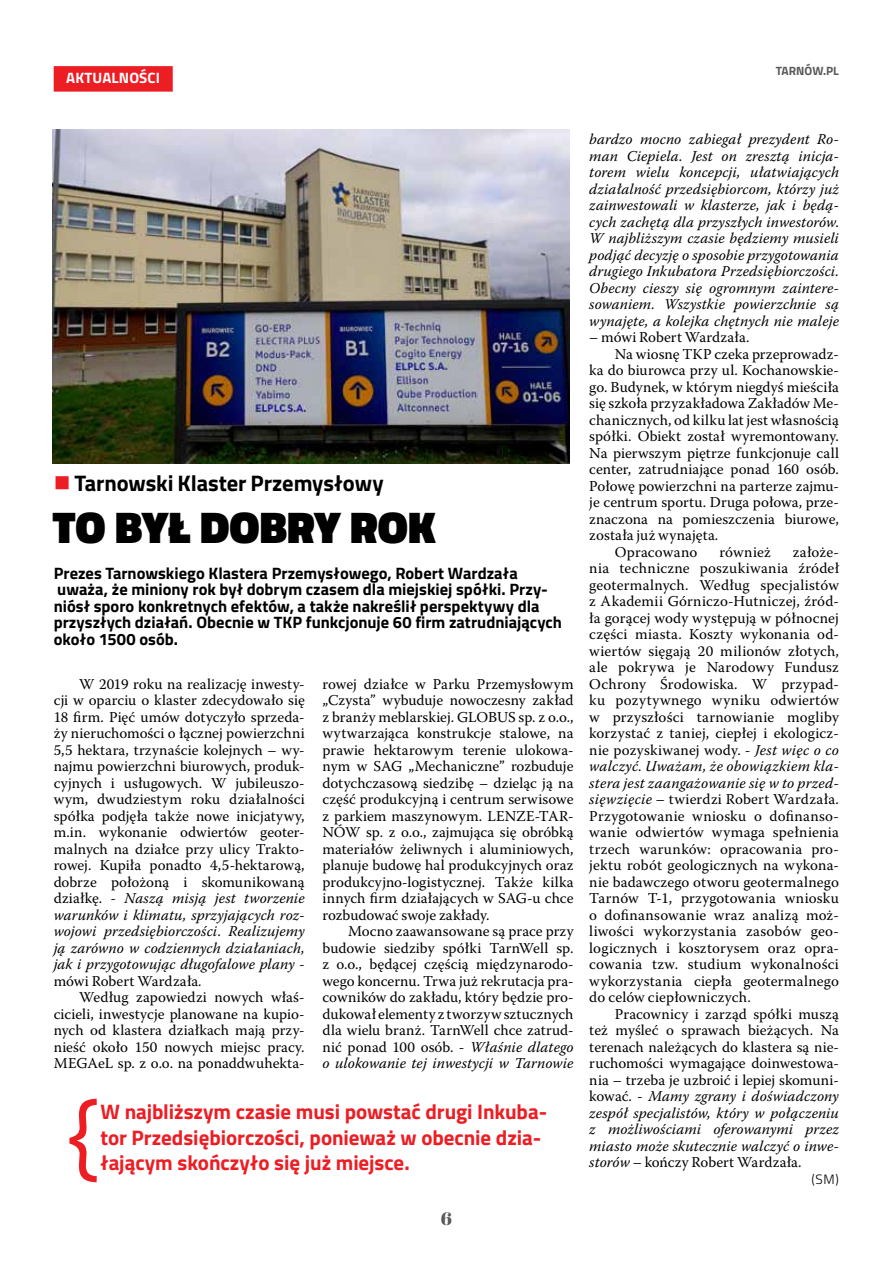
<style>
.page{position:relative;width:893px;height:1263px;background:#fff}
.page>*{position:absolute;margin:0;border:0;box-sizing:border-box;transform-origin:0 0}
.t1{font:94.65px "Titillium";color:#ed1d24}
.t2{font:900 45px "Titillium";color:#000}
.t3{font:700 22.5px "Titillium";letter-spacing:-.005em;color:#000}
.t4{font:700 21px/25.5px "Titillium";letter-spacing:-.005em;color:#ed1d24}
.t5{font:18px "Abril Fatface";color:#58595b}
.t6{font:700 16.5px/16.5px "Titillium";color:#000}
.t7{font:15px/16.5px "Warnock Pro";letter-spacing:.005em;color:#000;text-align:justify}
.t8{font:italic 15px/16.5px "Warnock Pro";letter-spacing:.01em;color:#000;text-align:justify}
.t9{font:700 15px "Titillium";letter-spacing:.01em;color:#fff}
.t10{font:300 13.5px "Titillium";color:#000}
.t11{font:700 12px "Titillium";color:#58595b}
.s1{color:#ed1d24}
.s2{font-style:italic}
.s3{font-style:normal}
</style>
<div class="page">
<div style="left:54px;top:66px;width:119px;height:26px;background:#ed1d24"></div>
<img style="left:52px;top:130px;width:518px;height:333px">
<p class="t9" style="left:66px;top:66px;width:95px">AKTUALNOŚCI</p>
<p class="t11" style="left:776px;top:62px;width:65px">TARNÓW.PL</p>
<h3 class="t3" style="left:54px;top:466px;width:331px"><span class="s1">■</span> Tarnowski Klaster Przemysłowy</h3>
<h2 class="t2" style="left:52px;top:494px;width:384px">TO BYŁ DOBRY ROK</h2>
<p class="t6" style="left:54px;top:564px;width:510px">Prezes Tarnowskiego Klastera Przemysłowego, Robert Wardzała uważa, że miniony rok był dobrym czasem dla miejskiej spółki. Przy&shy;niósł sporo konkretnych efektów, a także nakreślił perspektywy dla przyszłych działań. Obecnie w TKP funkcjonuje 60 firm zatrudniających około 1500 osób.</p>
<p class="t7" style="left:54px;top:675px;width:253px;text-indent:26px">W 2019 roku na realizację inwesty&shy;cji w oparciu o klaster zdecydowało się 18 firm. Pięć umów dotyczyło sprzeda&shy;ży nieruchomości o łącznej powierzchni 5,5 hektara, trzynaście kolejnych – wy&shy;najmu powierzchni biurowych, produk&shy;cyjnych i usługowych. W jubileuszo&shy;wym, dwudziestym roku działalności spółka podjęła także nowe inicjatywy, m.in. wykonanie odwiertów geoter&shy;malnych na działce przy ulicy Trakto&shy;rowej. Kupiła ponadto 4,5-hektarową, dobrze położoną i skomunikowaną działkę. <span class="s2">- Naszą misją jest tworzenie warunków i klimatu, sprzyjających roz&shy;wojowi przedsiębiorczości</span>. <span class="s2">Realizujemy ją zarówno w codziennych działaniach, jak i przygotowując długofalowe plany - </span>mówi Robert Wardzała<span class="s2">.</span></p>
<p class="t7" style="left:54px;top:989px;width:253px;text-indent:26px">Według zapowiedzi nowych właś&shy;cicieli, inwestycje planowane na kupio&shy;nych od klastera działkach mają przy&shy;nieść około 150 nowych miejsc pracy.<br>MEGAeL sp. z o.o. na ponaddwuhekta-</p>
<p class="t7" style="left:322px;top:675px;width:253px">rowej działce w Parku Przemysłowym „Czysta” wybuduje nowoczesny zakład z branży meblarskiej. GLOBUS sp. z o.o., wytwarzająca konstrukcje stalowe, na prawie hektarowym terenie ulokowa&shy;nym w SAG „Mechaniczne” rozbuduje dotychczasową siedzibę – dzieląc ją na część produkcyjną i centrum serwisowe z parkiem maszynowym. LENZE-TAR-NÓW sp. z o.o., zajmująca się obróbką materiałów żeliwnych i aluminiowych, planuje budowę hal produkcyjnych oraz produkcyjno-logistycznej. Także kilka innych firm działających w SAG-u chce rozbudować swoje zakłady.</p>
<p class="t7" style="left:322px;top:923px;width:253px;text-indent:26px">Mocno zaawansowane są prace przy budowie siedziby spółki TarnWell sp. z o.o., będącej częścią międzynarodo&shy;wego koncernu. Trwa już rekrutacja pra&shy;cowników do zakładu, który będzie pro&shy;dukował elementy z tworzyw sztucznych dla wielu branż. TarnWell chce zatrud&shy;nić ponad 100 osób. <span class="s2">- Właśnie dlatego o ulokowanie tej inwestycji w Tarnowie</span></p>
<h1 class="t1" style="left:67px;top:1068px;width:35px">{</h1>
<h3 class="t4" style="left:101px;top:1098px;width:448px">W najbliższym czasie musi powstać drugi Inkuba&shy;tor Przedsiębiorczości, ponieważ w obecnie dzia&shy;łającym skończyło się już miejsce.</h3>
<p class="t5" style="left:441px;top:1206px;width:13px">6</p>
<p class="t8" style="left:589px;top:131px;width:251px">bardzo mocno zabiegał prezydent Ro&shy;man Ciepiela. Jest on zresztą inicja&shy;torem wielu koncepcji, ułatwiających działalność przedsiębiorcom, którzy już zainwestowali w klasterze, jak i będą&shy;cych zachętą dla przyszłych inwestorów<span class="s3">.<br></span>W najbliższym czasie będziemy musieli podjąć decyzję o sposobie przygotowania drugiego Inkubatora Przedsiębiorczości.<br>Obecny cieszy się ogromnym zaintere&shy;sowaniem. Wszystkie powierzchnie są wynajęte, a kolejka chętnych nie maleje</p>
<p class="t7" style="left:589px;top:329px;width:162px">– mówi Robert Wardzała.</p>
<p class="t7" style="left:615px;top:345px;width:226px">Na wiosnę TKP czeka przeprowadz-</p>
<p class="t7" style="left:589px;top:362px;width:251px">ka do biurowca przy ul. Kochanowskie-</p>
<p class="t7" style="left:589px;top:378px;width:251px">go. Budynek, w którym niegdyś mieściła</p>
<p class="t7" style="left:589px;top:395px;width:251px">się szkoła przyzakładowa Zakładów Me-</p>
<p class="t7" style="left:589px;top:411px;width:251px">chanicznych, od kilku lat jest własnością</p>
<p class="t7" style="left:589px;top:428px;width:251px">spółki. Obiekt został wyremontowany.</p>
<p class="t7" style="left:589px;top:444px;width:251px">Na pierwszym piętrze funkcjonuje call</p>
<p class="t7" style="left:589px;top:461px;width:251px">center, zatrudniające ponad 160 osób.</p>
<p class="t7" style="left:589px;top:477px;width:251px">Połowę powierzchni na parterze zajmu-</p>
<p class="t7" style="left:589px;top:494px;width:251px">je centrum sportu. Druga połowa, prze-</p>
<p class="t7" style="left:589px;top:510px;width:251px">znaczona na pomieszczenia biurowe,</p>
<p class="t7" style="left:589px;top:527px;width:131px">została już wynajęta.</p>
<p class="t7" style="left:615px;top:543px;width:84px">Opracowano</p>
<p class="t7" style="left:719px;top:543px;width:53px">również</p>
<p class="t7" style="left:589px;top:543px;width:251px;text-indent:203px">założe&shy;nia techniczne poszukiwania źródeł geotermalnych. Według specjalistów z Akademii Górniczo-Hutniczej, źród&shy;ła gorącej wody występują w północnej części miasta. Koszty wykonania od&shy;wiertów sięgają 20 milionów złotych, ale pokrywa je Narodowy Fundusz Ochrony Środowiska. W przypad&shy;ku pozytywnego wyniku odwiertów w przyszłości tarnowianie mogliby korzystać z taniej, ciepłej i ekologicz&shy;nie pozyskiwanej wody. <span class="s2">- Jest więc o co walczyć. Uważam, że obowiązkiem kla&shy;stera jest zaangażowanie się w to przed&shy;sięwzięcie</span> – twierdzi Robert Wardzała.<br>Przygotowanie wniosku o dofinanso&shy;wanie odwiertów wymaga spełnienia trzech warunków: opracowania pro&shy;jektu robót geologicznych na wykona&shy;nie badawczego otworu geotermalnego Tarnów T-1, przygotowania wniosku o dofinansowanie wraz analizą moż&shy;liwości wykorzystania zasobów geo&shy;logicznych i kosztorysem oraz opra&shy;cowania tzw. studium wykonalności wykorzystania ciepła geotermalnego do celów ciepłowniczych.</p>
<p class="t7" style="left:589px;top:1005px;width:251px;text-indent:26px">Pracownicy i zarząd spółki muszą też myśleć o sprawach bieżących. Na terenach należących do klastera są nie&shy;ruchomości wymagające doinwestowa&shy;nia – trzeba je uzbroić i lepiej skomuni&shy;kować. <span class="s2">- Mamy zgrany i doświadczony zespół specjalistów, który w połączeniu z możliwościami oferowanymi przez miasto może skutecznie walczyć o inwe&shy;storów</span> – kończy Robert Wardzała.</p>
<p class="t10" style="left:811px;top:1169px;width:29px">(SM)</p>
</div>
